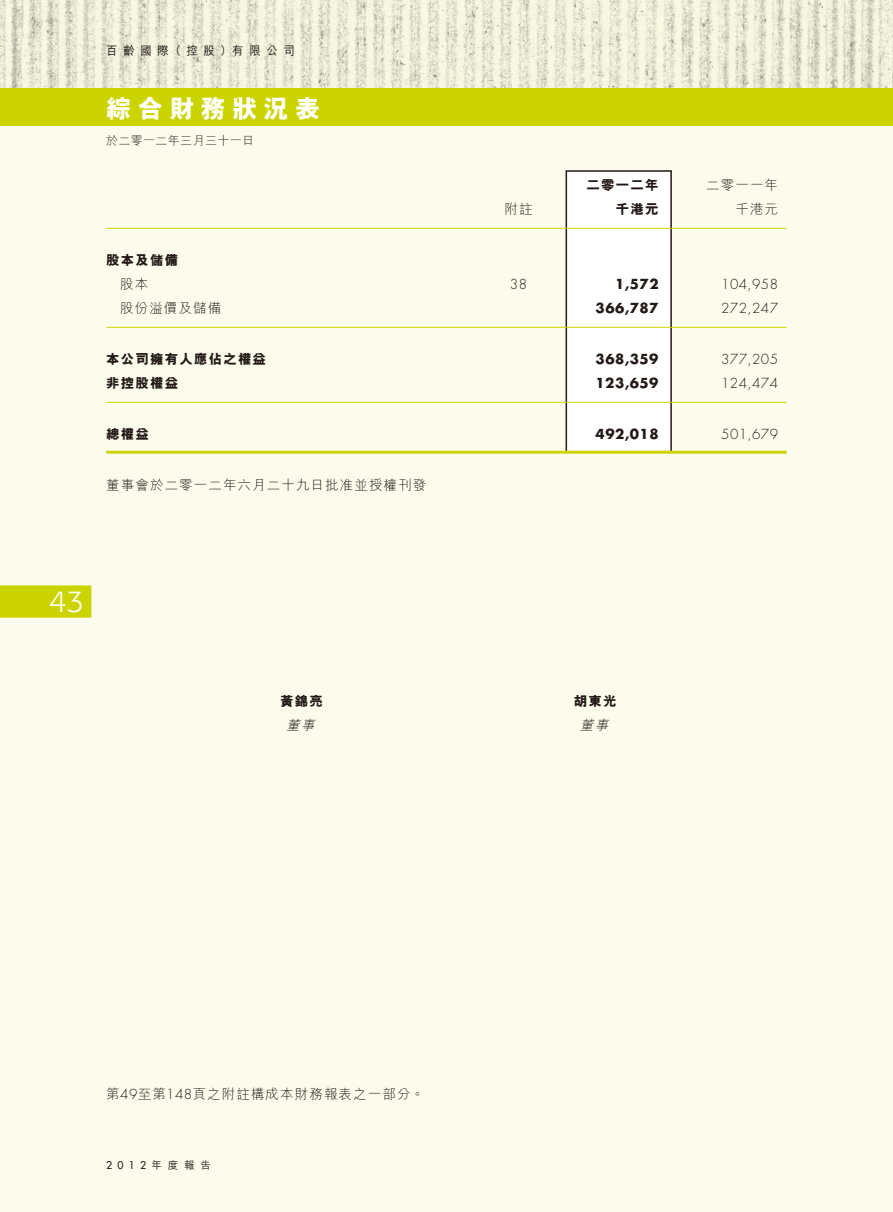
<style>
.page{position:relative;width:893px;height:1212px;background:#fcfced}
.page>*{position:absolute;margin:0;border:0;box-sizing:border-box;transform-origin:0 0}
.t1{font:300 30px "Formata";color:#fff}
.t2{font:800 25.5px "M Hei HK";letter-spacing:.23em;color:#fff}
.t3{font:300 13.5px "M Hei HK";letter-spacing:.08em;color:#231916}
.t4{font:800 13.5px "M Hei HK";letter-spacing:.085em;color:#231916}
.t5{font:300 13.5px "Futura Std";letter-spacing:.03em;color:#231916}
.t6{font:700 13.5px "Futura Std";letter-spacing:.035em;color:#231916}
.t7{font:italic 300 13.5px "M Hei HK";color:#231916}
.t8{font:300 12px "M Hei HK";letter-spacing:.03em;color:#231916}
.t9{font:500 12px "M Hei HK";color:#231916;scale:.95 1}
.t10{font:500 10.5px "M Hei HK";color:#231916}
.t11{font:500 10.5px "Futura Std";color:#231916}
.s1{font-family:"Futura Std"}
</style>
<div class="page">
<div style="left:0;top:585px;width:91px;height:33px;background:#ccd400"></div>
<img style="left:0;top:0;width:893px;height:89px">
<div style="left:0;top:89px;width:893px;height:37px;background:#ccd400"></div>
<div style="left:566px;top:171px;width:105px;height:281px;background:#fff"></div>
<div style="left:566px;top:170px;width:106px;height:282px;border:2px solid #231916"></div>
<hr style="left:106px;top:228px;width:681px;height:1px;background:#ccd400">
<hr style="left:106px;top:327px;width:681px;height:1px;background:#ccd400">
<hr style="left:106px;top:402px;width:681px;height:1px;background:#ccd400">
<hr style="left:106px;top:451px;width:681px;height:3px;background:#ccd400">
<p class="t9" style="left:123px;top:42px;width:13px">齡</p>
<p class="t9" style="left:158px;top:42px;width:44px">際（控</p>
<p class="t9" style="left:203px;top:42px;width:44px">股）有</p>
<p class="t9" style="left:284px;top:42px;width:14px">司</p>
<p class="t9" style="left:249px;top:42px;width:14px">限</p>
<p class="t9" style="left:106px;top:42px;width:13px">百</p>
<h2 class="t2" style="left:106px;top:91px;width:215px">綜合財務狀況表</h2>
<p class="t9" style="left:140px;top:42px;width:13px">國</p>
<p class="t9" style="left:266px;top:42px;width:14px">公</p>
<p class="t8" style="left:106px;top:132px;width:149px">於二零一二年三月三十一日</p>
<p class="t4" style="left:106px;top:251px;width:74px">股本及儲備</p>
<p class="t3" style="left:120px;top:274px;width:30px">股本</p>
<p class="t3" style="left:120px;top:298px;width:103px">股份溢價及儲備</p>
<p class="t4" style="left:106px;top:350px;width:161px">本公司擁有人應佔之權益</p>
<p class="t4" style="left:106px;top:374px;width:74px">非控股權益</p>
<p class="t4" style="left:106px;top:425px;width:44px">總權益</p>
<p class="t3" style="left:106px;top:475px;width:321px">董事會於二零一二年六月二十九日批准並授權刊發</p>
<h1 class="t1" style="left:49px;top:584px;width:36px">43</h1>
<p class="t4" style="left:280px;top:692px;width:44px">黃錦亮</p>
<p class="t7" style="left:286px;top:715px;width:34px">董事</p>
<p class="t3" style="left:504px;top:199px;width:30px">附註</p>
<p class="t5" style="left:510px;top:276px;width:19px">38</p>
<p class="t4" style="left:587px;top:176px;width:74px">二零一二年</p>
<p class="t3" style="left:706px;top:175px;width:73px">二零一一年</p>
<p class="t4" style="left:616px;top:200px;width:44px">千港元</p>
<p class="t3" style="left:735px;top:199px;width:44px">千港元</p>
<p class="t6" style="left:615px;top:275px;width:45px">1,572</p>
<p class="t5" style="left:721px;top:276px;width:58px">104,958</p>
<p class="t6" style="left:596px;top:299px;width:64px">366,787</p>
<p class="t5" style="left:721px;top:300px;width:58px">272,247</p>
<p class="t6" style="left:596px;top:350px;width:64px">368,359</p>
<p class="t5" style="left:721px;top:351px;width:58px">377,205</p>
<p class="t6" style="left:596px;top:374px;width:64px">123,659</p>
<p class="t5" style="left:721px;top:375px;width:58px">124,474</p>
<p class="t6" style="left:596px;top:425px;width:64px">492,018</p>
<p class="t5" style="left:721px;top:426px;width:58px">501,679</p>
<p class="t4" style="left:574px;top:692px;width:44px">胡東光</p>
<p class="t7" style="left:580px;top:715px;width:34px">董事</p>
<p class="t3" style="left:106px;top:1084px;width:320px">第<span class="s1">49</span>至第<span class="s1">148</span>頁之附註構成本財務報表之一部分。</p>
<p class="t10" style="left:152px;top:1158px;width:61px">年度報告</p>
<p class="t11" style="left:106px;top:1158px;width:42px">2012</p>
</div>
